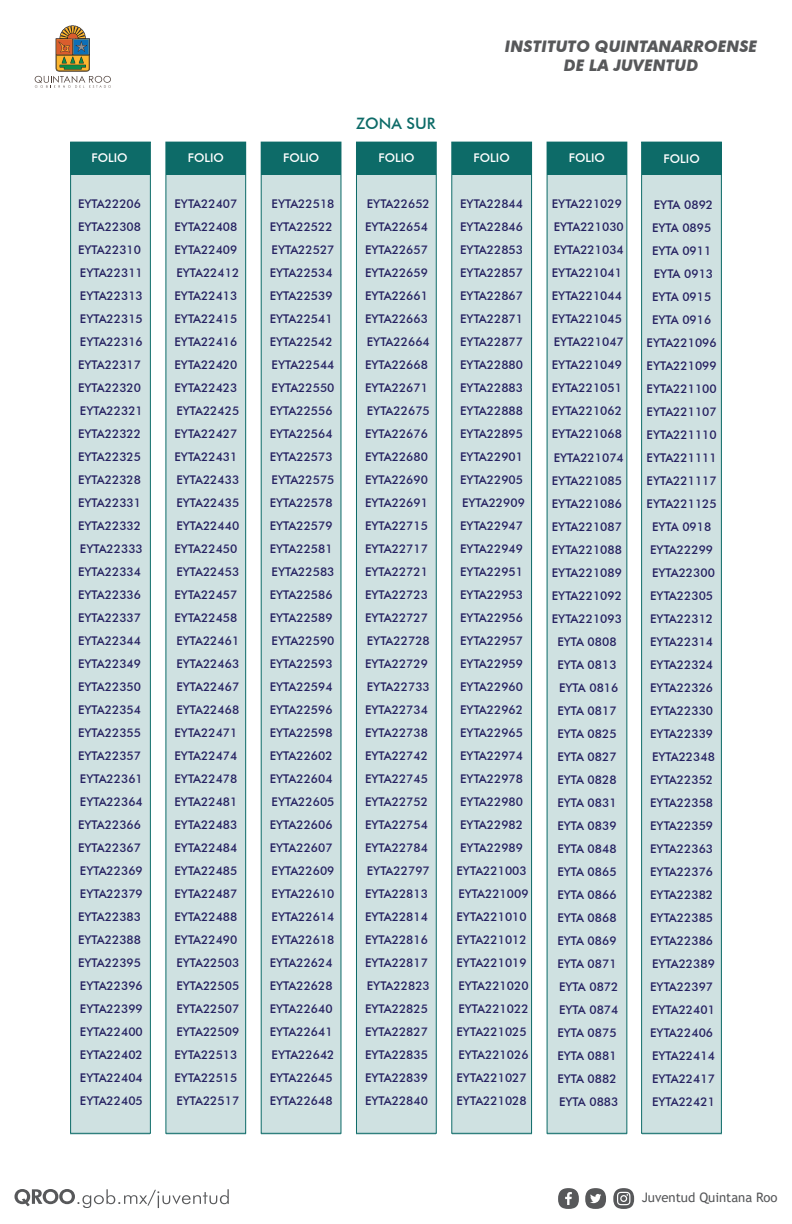
<style>
.page{position:relative;width:792px;height:1224px;background:#fff}
.page>*{position:absolute;margin:0;border:0;box-sizing:border-box;transform-origin:0 0}
.t1{font:italic 700 16px/19.1px "Futura BT";color:#57585a;text-align:center}
.t2{font:500 15.7px "Futura BT";color:#0d6b68}
.t3{font:13.1px "Trebuchet MS";color:#57585a}
.t4{font:500 12px/23px "Futura BT";color:#252161}
.t5{font:500 12px "Futura BT";color:#fff}
</style>
<div class="page">
<div style="left:71px;top:161px;width:79px;height:974px;background:#cfe1e1"></div>
<hr style="left:71px;top:174px;width:79px;height:1px;background:#0d6b68">
<div style="left:71px;top:142px;width:79px;height:32px;background:#0d6b68"></div>
<div style="left:70px;top:142px;width:81px;height:992px;border:1px solid #0d6b68"></div>
<div style="left:166px;top:161px;width:80px;height:974px;background:#cfe1e1"></div>
<hr style="left:166px;top:174px;width:80px;height:1px;background:#0d6b68">
<div style="left:166px;top:142px;width:80px;height:32px;background:#0d6b68"></div>
<div style="left:165px;top:142px;width:81px;height:992px;border:1px solid #0d6b68"></div>
<div style="left:261px;top:161px;width:80px;height:974px;background:#cfe1e1"></div>
<hr style="left:262px;top:174px;width:79px;height:1px;background:#0d6b68">
<div style="left:261px;top:142px;width:80px;height:32px;background:#0d6b68"></div>
<div style="left:261px;top:142px;width:80px;height:992px;border:1px solid #0d6b68"></div>
<div style="left:356px;top:161px;width:80px;height:974px;background:#cfe1e1"></div>
<hr style="left:357px;top:174px;width:79px;height:1px;background:#0d6b68">
<div style="left:356px;top:142px;width:80px;height:32px;background:#0d6b68"></div>
<div style="left:356px;top:142px;width:81px;height:992px;border:1px solid #0d6b68"></div>
<div style="left:452px;top:161px;width:80px;height:974px;background:#cfe1e1"></div>
<hr style="left:452px;top:174px;width:80px;height:1px;background:#0d6b68">
<div style="left:452px;top:142px;width:80px;height:32px;background:#0d6b68"></div>
<div style="left:451px;top:142px;width:81px;height:992px;border:1px solid #0d6b68"></div>
<div style="left:547px;top:161px;width:80px;height:974px;background:#cfe1e1"></div>
<hr style="left:547px;top:174px;width:80px;height:1px;background:#0d6b68">
<div style="left:547px;top:142px;width:80px;height:32px;background:#0d6b68"></div>
<div style="left:642px;top:161px;width:79px;height:974px;background:#cfe1e1"></div>
<hr style="left:642px;top:174px;width:79px;height:1px;background:#0d6b68">
<div style="left:642px;top:142px;width:79px;height:32px;background:#0d6b68"></div>
<div style="left:641px;top:142px;width:81px;height:992px;border:1px solid #0d6b68"></div>
<svg style="left:35px;top:25px;width:76px;height:63px"></svg>
<svg style="left:14px;top:1189px;width:215px;height:19px"></svg>
<svg style="left:558px;top:1188px;width:21px;height:21px"></svg>
<svg style="left:585px;top:1188px;width:21px;height:21px"></svg>
<svg style="left:613px;top:1188px;width:21px;height:21px"></svg>
<p class="t5" style="left:92px;top:150px;width:38px">FOLIO</p>
<p class="t4" style="left:78px;top:192px;width:66px">EYTA22206<br>EYTA22308<br>EYTA22310<br>EYTA22311<br>EYTA22313<br>EYTA22315<br>EYTA22316<br>EYTA22317<br>EYTA22320<br>EYTA22321<br>EYTA22322<br>EYTA22325<br>EYTA22328<br>EYTA22331<br>EYTA22332<br>EYTA22333<br>EYTA22334<br>EYTA22336<br>EYTA22337<br>EYTA22344<br>EYTA22349<br>EYTA22350<br>EYTA22354<br>EYTA22355<br>EYTA22357<br>EYTA22361<br>EYTA22364<br>EYTA22366<br>EYTA22367<br>EYTA22369<br>EYTA22379<br>EYTA22383<br>EYTA22388<br>EYTA22395<br>EYTA22396<br>EYTA22399<br>EYTA22400<br>EYTA22402<br>EYTA22404<br>EYTA22405</p>
<p class="t5" style="left:188px;top:150px;width:38px">FOLIO</p>
<p class="t4" style="left:175px;top:192px;width:66px">EYTA22407<br>EYTA22408<br>EYTA22409<br>EYTA22412<br>EYTA22413<br>EYTA22415<br>EYTA22416<br>EYTA22420<br>EYTA22423<br>EYTA22425<br>EYTA22427<br>EYTA22431<br>EYTA22433<br>EYTA22435<br>EYTA22440<br>EYTA22450<br>EYTA22453<br>EYTA22457<br>EYTA22458<br>EYTA22461<br>EYTA22463<br>EYTA22467<br>EYTA22468<br>EYTA22471<br>EYTA22474<br>EYTA22478<br>EYTA22481<br>EYTA22483<br>EYTA22484<br>EYTA22485<br>EYTA22487<br>EYTA22488<br>EYTA22490<br>EYTA22503<br>EYTA22505<br>EYTA22507<br>EYTA22509<br>EYTA22513<br>EYTA22515<br>EYTA22517</p>
<p class="t5" style="left:283px;top:150px;width:38px">FOLIO</p>
<p class="t4" style="left:270px;top:192px;width:66px">EYTA22518<br>EYTA22522<br>EYTA22527<br>EYTA22534<br>EYTA22539<br>EYTA22541<br>EYTA22542<br>EYTA22544<br>EYTA22550<br>EYTA22556<br>EYTA22564<br>EYTA22573<br>EYTA22575<br>EYTA22578<br>EYTA22579<br>EYTA22581<br>EYTA22583<br>EYTA22586<br>EYTA22589<br>EYTA22590<br>EYTA22593<br>EYTA22594<br>EYTA22596<br>EYTA22598<br>EYTA22602<br>EYTA22604<br>EYTA22605<br>EYTA22606<br>EYTA22607<br>EYTA22609<br>EYTA22610<br>EYTA22614<br>EYTA22618<br>EYTA22624<br>EYTA22628<br>EYTA22640<br>EYTA22641<br>EYTA22642<br>EYTA22645<br>EYTA22648</p>
<h2 class="t2" style="left:356px;top:114px;width:81px">ZONA SUR</h2>
<p class="t5" style="left:378px;top:151px;width:38px">FOLIO</p>
<p class="t4" style="left:365px;top:192px;width:66px">EYTA22652<br>EYTA22654<br>EYTA22657<br>EYTA22659<br>EYTA22661<br>EYTA22663<br>EYTA22664<br>EYTA22668<br>EYTA22671<br>EYTA22675<br>EYTA22676<br>EYTA22680<br>EYTA22690<br>EYTA22691<br>EYTA22715<br>EYTA22717<br>EYTA22721<br>EYTA22723<br>EYTA22727<br>EYTA22728<br>EYTA22729<br>EYTA22733<br>EYTA22734<br>EYTA22738<br>EYTA22742<br>EYTA22745<br>EYTA22752<br>EYTA22754<br>EYTA22784<br>EYTA22797<br>EYTA22813<br>EYTA22814<br>EYTA22816<br>EYTA22817<br>EYTA22823<br>EYTA22825<br>EYTA22827<br>EYTA22835<br>EYTA22839<br>EYTA22840</p>
<h1 class="t1" style="left:505px;top:37px;width:254px">INSTITUTO QUINTANARROENSE<br>DE LA JUVENTUD</h1>
<p class="t5" style="left:474px;top:151px;width:38px">FOLIO</p>
<p class="t4" style="left:457px;top:192px;width:73px;text-align:center">EYTA22844<br>EYTA22846<br>EYTA22853<br>EYTA22857<br>EYTA22867<br>EYTA22871<br>EYTA22877<br>EYTA22880<br>EYTA22883<br>EYTA22888<br>EYTA22895<br>EYTA22901<br>EYTA22905<br>EYTA22909<br>EYTA22947<br>EYTA22949<br>EYTA22951<br>EYTA22953<br>EYTA22956<br>EYTA22957<br>EYTA22959<br>EYTA22960<br>EYTA22962<br>EYTA22965<br>EYTA22974<br>EYTA22978<br>EYTA22980<br>EYTA22982<br>EYTA22989<br>EYTA221003<br>EYTA221009<br>EYTA221010<br>EYTA221012<br>EYTA221019<br>EYTA221020<br>EYTA221022<br>EYTA221025<br>EYTA221026<br>EYTA221027<br>EYTA221028</p>
<p class="t5" style="left:569px;top:151px;width:38px">FOLIO</p>
<p class="t4" style="left:552px;top:193px;width:73px;text-align:center">EYTA221029<br>EYTA221030<br>EYTA221034<br>EYTA221041<br>EYTA221044<br>EYTA221045<br>EYTA221047<br>EYTA221049<br>EYTA221051<br>EYTA221062<br>EYTA221068<br>EYTA221074<br>EYTA221085<br>EYTA221086<br>EYTA221087<br>EYTA221088<br>EYTA221089<br>EYTA221092<br>EYTA221093<br>EYTA 0808<br>EYTA 0813<br>EYTA 0816<br>EYTA 0817<br>EYTA 0825<br>EYTA 0827<br>EYTA 0828<br>EYTA 0831<br>EYTA 0839<br>EYTA 0848<br>EYTA 0865<br>EYTA 0866<br>EYTA 0868<br>EYTA 0869<br>EYTA 0871<br>EYTA 0872<br>EYTA 0874<br>EYTA 0875<br>EYTA 0881<br>EYTA 0882<br>EYTA 0883</p>
<p class="t5" style="left:664px;top:151px;width:38px">FOLIO</p>
<p class="t4" style="left:647px;top:193px;width:72px;text-align:center">EYTA 0892<br>EYTA 0895<br>EYTA 0911<br>EYTA 0913<br>EYTA 0915<br>EYTA 0916<br>EYTA221096<br>EYTA221099<br>EYTA221100<br>EYTA221107<br>EYTA221110<br>EYTA221111<br>EYTA221117<br>EYTA221125<br>EYTA 0918<br>EYTA22299<br>EYTA22300<br>EYTA22305<br>EYTA22312<br>EYTA22314<br>EYTA22324<br>EYTA22326<br>EYTA22330<br>EYTA22339<br>EYTA22348<br>EYTA22352<br>EYTA22358<br>EYTA22359<br>EYTA22363<br>EYTA22376<br>EYTA22382<br>EYTA22385<br>EYTA22386<br>EYTA22389<br>EYTA22397<br>EYTA22401<br>EYTA22406<br>EYTA22414<br>EYTA22417<br>EYTA22421</p>
<p class="t3" style="left:642px;top:1190px;width:137px">Juventud Quintana Roo</p>
</div>
